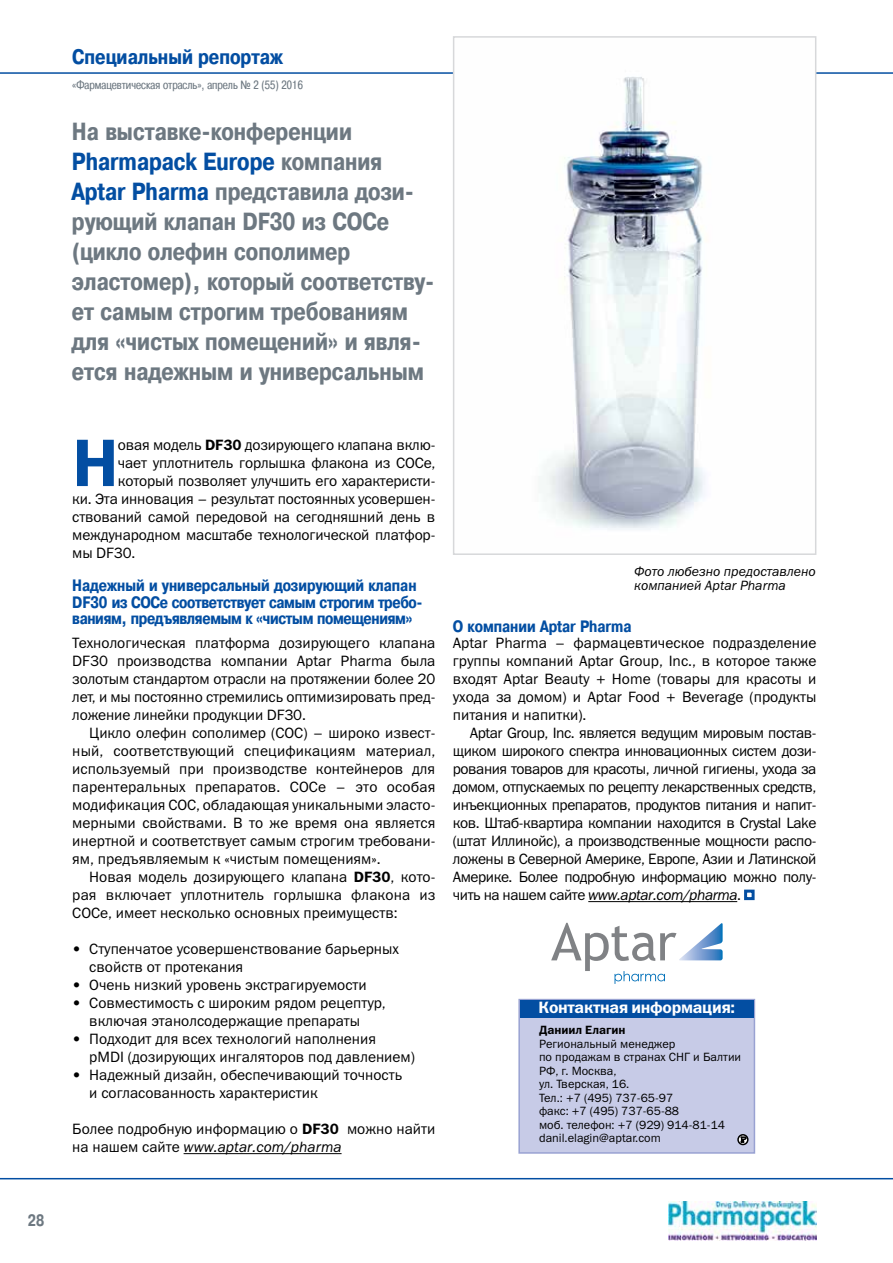
<style>
.page{position:relative;width:893px;height:1263px;background:#fff}
.page>*{position:absolute;margin:0;border:0;box-sizing:border-box;transform-origin:0 0}
.t1{font:67.5px "Franklin Gothic Demi C";color:#034ea2}
.t2{font:700 24.75px/30px "Pragmatica Cond C";color:#6d7881}
.t3{font:700 21px "Pragmatica Cond C";color:#034ea2}
.t4{font:700 16.5px/16.5px "Pragmatica Cond C";letter-spacing:-.02em;color:#034ea2}
.t5{font:16.5px "Franklin Gothic Demi C";letter-spacing:-.02em;color:#fff}
.t6{font:700 16.5px "Pragmatica Cond C";color:#034ea2}
.t7{font:700 16.5px "Pragmatica Cond C";color:#6d7881;scale:.95 1}
.t8{font:15px/18px "Franklin Gothic Book C";color:#000;text-align:justify}
.t9{font:italic 13.5px/13.5px "Franklin Gothic Book C";color:#000}
.t10{font:12px/13.5px "Franklin Gothic Book C";color:#000}
.t11{font:12px "Pragmatica Cond C";color:#6d7881}
.t12{font:12px "Franklin Gothic Demi C";color:#000}
.s1{color:#034ea2}
.s2{font-family:"Franklin Gothic Demi C"}
.s3{font-style:italic}
</style>
<div class="page">
<hr style="left:0;top:1178px;width:893px;height:1px;background:#034ea2">
<hr style="left:0;top:72px;width:893px;height:2px;background:#034ea2">
<hr style="left:184px;top:1153px;width:158px;height:1px;background:#000">
<hr style="left:588px;top:901px;width:149px;height:1px;background:#000">
<div style="left:744px;top:890px;width:11px;height:10px;border:3px solid #034ea2"></div>
<img style="left:456px;top:72px;width:357px;height:458px">
<div style="left:453px;top:36px;width:363px;height:519px;border:2px solid #d7d8da"></div>
<img style="left:669px;top:1201px;width:148px;height:40px">
<svg style="left:551px;top:923px;width:172px;height:61px"></svg>
<div style="left:518px;top:999px;width:237px;height:155px;background:#c7cbe7;border:2px solid #99a2d2"></div>
<div style="left:737px;top:1134px;width:11px;height:11px;border:2px solid #000;border-radius:50%"></div>
<svg style="left:740px;top:1136px;width:8px;height:7px"></svg>
<div style="left:520px;top:1000px;width:234px;height:17px;background:#034ea2"></div>
<p class="t7" style="left:28px;top:1211px;width:19px">28</p>
<h3 class="t3" style="left:72px;top:45px;width:212px">Специальный репортаж</h3>
<p class="t11" style="left:72px;top:78px;width:232px">«Фармацевтическая отрасль», апрель № 2 (55) 2016</p>
<p class="t2" style="left:72px;top:117px;width:364px">На выставке-конференции<br><span class="s1">Pharmapack Europe</span> компания<br><span class="s1">Aptar Pharma</span> представила дози&shy;рующий клапан DF30 из COCе (цикло олефин сополимер эластомер), который соответству&shy;ет самым строгим требованиям для «чистых помещений» и явля&shy;ется надежным и универсальным</p>
<h1 class="t1" style="left:72px;top:425px;width:48px">Н</h1>
<p class="t8" style="left:118px;top:436px;width:319px">овая модель <span class="s2">DF30</span> дозирующего клапана вклю-</p>
<p class="t8" style="left:118px;top:454px;width:319px">чает уплотнитель горлышка флакона из СОСе,</p>
<p class="t8" style="left:118px;top:472px;width:319px">который позволяет улучшить его характеристи-</p>
<p class="t8" style="left:72px;top:490px;width:365px">ки. Эта инновация – результат постоянных усовершен-</p>
<p class="t8" style="left:72px;top:508px;width:365px">ствований самой передовой на сегодняшний день в</p>
<p class="t8" style="left:72px;top:526px;width:365px">международном масштабе технологической платфор-</p>
<p class="t8" style="left:72px;top:544px;width:65px">мы DF30.</p>
<p class="t4" style="left:72px;top:577px;width:352px">Надежный и универсальный дозирующий клапан<br>DF30 из COCе соответствует самым строгим требо&shy;ваниям, предъявляемым к «чистым помещениям»</p>
<p class="t8" style="left:72px;top:634px;width:365px">Технологическая платформа дозирующего клапана DF30 производства компании Aptar Pharma была золотым стандартом отрасли на протяжении более 20 лет, и мы постоянно стремились оптимизировать пред&shy;ложение линейки продукции DF30.</p>
<p class="t8" style="left:72px;top:724px;width:365px;text-indent:17px">Цикло олефин сополимер (СОС) – широко извест&shy;ный, соответствующий спецификациям материал, используемый при производстве контейнеров для парентеральных препаратов. COCe – это особая модификация СОС, обладающая уникальными эласто&shy;мерными свойствами. В то же время она является инертной и соответствует самым строгим требовани&shy;ям, предъявляемым к «чистым помещениям».</p>
<p class="t8" style="left:72px;top:868px;width:365px;text-indent:17px">Новая модель дозирующего клапана <span class="s2">DF30</span>, кото&shy;рая включает уплотнитель горлышка флакона из СОСе, имеет несколько основных преимуществ:</p>
<p class="t8" style="left:89px;top:940px;width:311px;text-indent:-17px">• Ступенчатое усовершенствование барьерных свойств от протекания</p>
<p class="t8" style="left:72px;top:976px;width:296px">• Очень низкий уровень экстрагируемости</p>
<p class="t8" style="left:72px;top:994px;width:315px;text-align:center">• Совместимость с широким рядом рецептур, включая этанолсодержащие препараты</p>
<p class="t8" style="left:89px;top:1030px;width:327px;text-indent:-17px">• Подходит для всех технологий наполнения<br>pMDI (дозирующих ингаляторов под давлением)</p>
<p class="t8" style="left:89px;top:1066px;width:315px;text-indent:-17px">• Надежный дизайн, обеспечивающий точность и согласованность характеристик</p>
<p class="t8" style="left:72px;top:1120px;width:365px">Более подробную информацию о <span class="s2">DF30</span> можно найти на нашем сайте <span class="s3">www.aptar.com/pharma</span></p>
<p class="t9" style="left:634px;top:565px;width:183px">Фото любезно предоставлено компанией Aptar Pharma</p>
<p class="t6" style="left:453px;top:617px;width:180px">О компании Aptar Pharma</p>
<p class="t8" style="left:453px;top:634px;width:365px">Aptar Pharma – фармацевтическое подразделение группы компаний Aptar Group, Inc., в которое также входят Aptar Beauty + Home (товары для красоты и ухода за домом) и Aptar Food + Beverage (продукты питания и напитки).</p>
<p class="t8" style="left:453px;top:724px;width:365px;text-indent:17px">Aptar Group, Inc. является ведущим мировым постав&shy;щиком широкого спектра инновационных систем дози&shy;рования товаров для красоты, личной гигиены, ухода за домом, отпускаемых по рецепту лекарственных средств, инъекционных препаратов, продуктов питания и напит&shy;ков. Штаб-квартира компании находится в Crystal Lake (штат Иллинойс), а производственные мощности распо&shy;ложены в Северной Америке, Европе, Азии и Латинской Америке. Более подробную информацию можно полу&shy;чить на нашем сайте <span class="s3">www.aptar.com/pharma</span>.</p>
<p class="t5" style="left:539px;top:998px;width:198px">Контактная информация:</p>
<p class="t12" style="left:539px;top:1023px;width:88px">Даниил Елагин</p>
<p class="t10" style="left:539px;top:1037px;width:204px">Региональный менеджер<br>по продажам в странах СНГ и Балтии<br>РФ, г. Москва,<br>ул. Тверская, 16.<br>Тел.: +7 (495) 737-65-97<br>факс: +7 (495) 737-65-88<br>моб. телефон: +7 (929) 914-81-14 danil.elagin@aptar.com</p>
</div>
